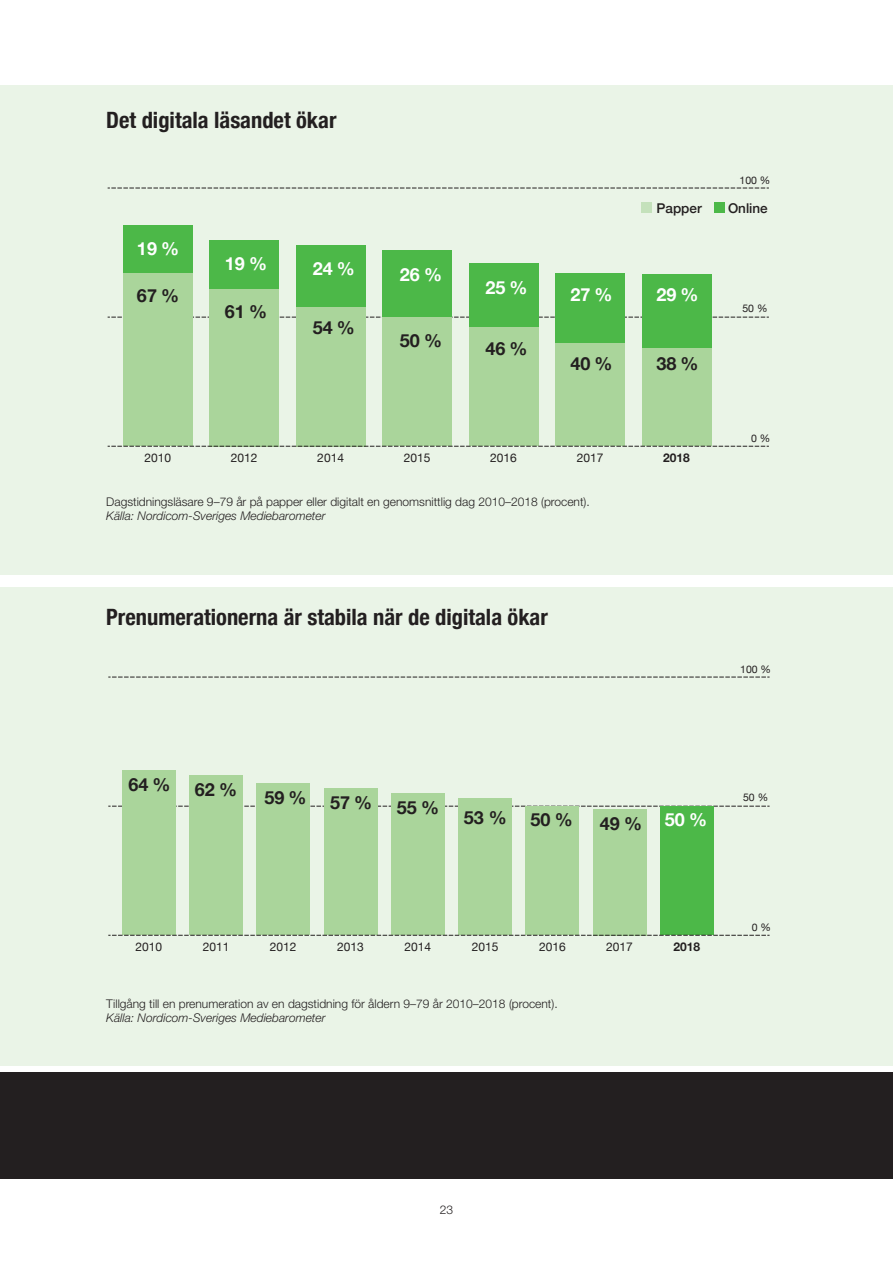
<style>
.page{position:relative;width:893px;height:1263px;background:#fff}
.page>*{position:absolute;margin:0;border:0;box-sizing:border-box;transform-origin:0 0}
.Rubrik_1_1_1{font:700 condensed 22.5px "Helvetica Neue";color:#231f20}
.t1{font:700 18px "Helvetica Neue";color:#231f20}
.t2{font:700 18px "Helvetica Neue";color:#fff}
.t3{font:500 13.5px "Helvetica Neue";color:#231f20}
.Bildtext{font:300 12px "Helvetica Neue LT Std";color:#231f20}
.Källa{font:italic 300 12px "Helvetica Neue LT Std";color:#231f20}
.t4{font:12px "Helvetica Neue";color:#231f20}
.t5{font:700 12px "Helvetica Neue";color:#231f20}
.t6{font:10.5px "Helvetica Neue";color:#231f20}
</style>
<div class="page">
<div style="left:0;top:1073px;width:893px;height:106px;background:#231f20"></div>
<div style="left:0;top:587px;width:893px;height:478px;background:#eaf4e7"></div>
<div style="left:0;top:85px;width:893px;height:489px;background:#eaf4e7"></div>
<svg style="left:108px;top:317px;width:661px;height:1px"></svg>
<div style="left:641px;top:202px;width:11px;height:10px;background:#c4e1bb"></div>
<div style="left:714px;top:202px;width:11px;height:10px;background:#4cb848"></div>
<svg style="left:108px;top:188px;width:661px;height:1px"></svg>
<div style="left:123px;top:225px;width:69px;height:49px;background:#4cb848"></div>
<div style="left:210px;top:240px;width:69px;height:49px;background:#4cb848"></div>
<div style="left:296px;top:245px;width:69px;height:62px;background:#4cb848"></div>
<div style="left:383px;top:250px;width:69px;height:67px;background:#4cb848"></div>
<div style="left:469px;top:263px;width:69px;height:65px;background:#4cb848"></div>
<div style="left:555px;top:274px;width:70px;height:69px;background:#4cb848"></div>
<div style="left:642px;top:274px;width:69px;height:74px;background:#4cb848"></div>
<div style="left:123px;top:274px;width:69px;height:172px;background:#aad59b"></div>
<div style="left:210px;top:289px;width:69px;height:157px;background:#aad59b"></div>
<div style="left:296px;top:307px;width:69px;height:139px;background:#aad59b"></div>
<div style="left:383px;top:317px;width:69px;height:129px;background:#aad59b"></div>
<div style="left:469px;top:328px;width:69px;height:118px;background:#aad59b"></div>
<div style="left:555px;top:343px;width:70px;height:103px;background:#aad59b"></div>
<div style="left:642px;top:348px;width:69px;height:98px;background:#aad59b"></div>
<svg style="left:108px;top:446px;width:661px;height:1px"></svg>
<svg style="left:108px;top:806px;width:662px;height:1px"></svg>
<svg style="left:108px;top:677px;width:662px;height:1px"></svg>
<div style="left:122px;top:770px;width:54px;height:165px;background:#aad59b"></div>
<div style="left:189px;top:775px;width:54px;height:160px;background:#aad59b"></div>
<div style="left:256px;top:783px;width:54px;height:152px;background:#aad59b"></div>
<div style="left:324px;top:788px;width:53px;height:147px;background:#aad59b"></div>
<div style="left:391px;top:794px;width:54px;height:141px;background:#aad59b"></div>
<div style="left:458px;top:799px;width:54px;height:136px;background:#aad59b"></div>
<div style="left:525px;top:806px;width:54px;height:129px;background:#aad59b"></div>
<div style="left:593px;top:809px;width:53px;height:126px;background:#aad59b"></div>
<div style="left:660px;top:806px;width:54px;height:129px;background:#4cb848"></div>
<svg style="left:108px;top:935px;width:662px;height:1px"></svg>
<p class="Rubrik_1_1_1" style="left:106px;top:101px;width:232px">Det digitala läsandet ökar</p>
<p class="t2" style="left:137px;top:234px;width:44px">19 %</p>
<p class="t1" style="left:137px;top:281px;width:44px">67 %</p>
<p class="t2" style="left:225px;top:249px;width:44px">19 %</p>
<p class="t2" style="left:313px;top:255px;width:44px">24 %</p>
<p class="t2" style="left:400px;top:260px;width:44px">26 %</p>
<p class="t1" style="left:225px;top:298px;width:44px">61 %</p>
<p class="t1" style="left:313px;top:314px;width:44px">54 %</p>
<p class="t1" style="left:400px;top:326px;width:44px">50 %</p>
<p class="t2" style="left:485px;top:274px;width:44px">25 %</p>
<p class="t1" style="left:485px;top:335px;width:44px">46 %</p>
<p class="t2" style="left:570px;top:281px;width:44px">27 %</p>
<p class="t1" style="left:570px;top:349px;width:44px">40 %</p>
<p class="t6" style="left:739px;top:173px;width:32px">100 %</p>
<p class="t3" style="left:656px;top:197px;width:47px">Papper</p>
<p class="t3" style="left:728px;top:197px;width:41px">Online</p>
<p class="t2" style="left:656px;top:281px;width:44px">29 %</p>
<p class="t1" style="left:656px;top:349px;width:44px">38 %</p>
<p class="t6" style="left:742px;top:301px;width:27px">50 %</p>
<p class="t6" style="left:751px;top:431px;width:21px">0 %</p>
<p class="t4" style="left:144px;top:449px;width:28px">2010</p>
<p class="t4" style="left:231px;top:449px;width:28px">2012</p>
<p class="t4" style="left:317px;top:449px;width:28px">2014</p>
<p class="t4" style="left:404px;top:449px;width:28px">2015</p>
<p class="t4" style="left:490px;top:449px;width:28px">2016</p>
<p class="t4" style="left:577px;top:449px;width:28px">2017</p>
<p class="t5" style="left:663px;top:449px;width:28px">2018</p>
<p class="Bildtext" style="left:106px;top:494px;width:485px">Dagstidningsläsare 9–79 år på papper eller digitalt en genomsnittlig dag 2010–2018 (procent).</p>
<p class="Källa" style="left:106px;top:509px;width:221px">Källa: Nordicom-Sveriges Mediebarometer</p>
<p class="Rubrik_1_1_1" style="left:106px;top:599px;width:443px">Prenumerationerna är stabila när de digitala ökar</p>
<p class="t6" style="left:740px;top:662px;width:32px">100 %</p>
<p class="t1" style="left:129px;top:770px;width:44px">64 %</p>
<p class="t1" style="left:195px;top:776px;width:44px">62 %</p>
<p class="t1" style="left:264px;top:783px;width:44px">59 %</p>
<p class="t6" style="left:743px;top:790px;width:27px">50 %</p>
<p class="t1" style="left:600px;top:809px;width:44px">49 %</p>
<p class="t1" style="left:330px;top:788px;width:44px">57 %</p>
<p class="t1" style="left:397px;top:794px;width:44px">55 %</p>
<p class="t1" style="left:464px;top:803px;width:45px">53 %</p>
<p class="t1" style="left:531px;top:806px;width:44px">50 %</p>
<p class="t2" style="left:665px;top:806px;width:44px">50 %</p>
<p class="t6" style="left:752px;top:920px;width:21px">0 %</p>
<p class="t4" style="left:135px;top:938px;width:28px">2010</p>
<p class="t4" style="left:203px;top:938px;width:28px">2011</p>
<p class="t4" style="left:270px;top:938px;width:28px">2012</p>
<p class="t4" style="left:337px;top:938px;width:28px">2013</p>
<p class="t4" style="left:404px;top:938px;width:28px">2014</p>
<p class="t4" style="left:472px;top:938px;width:28px">2015</p>
<p class="t4" style="left:539px;top:938px;width:28px">2016</p>
<p class="t4" style="left:606px;top:938px;width:28px">2017</p>
<p class="t5" style="left:673px;top:938px;width:28px">2018</p>
<p class="Bildtext" style="left:106px;top:996px;width:453px">Tillgång till en prenumeration av en dagstidning för åldern 9–79 år 2010–2018 (procent).</p>
<p class="Källa" style="left:106px;top:1011px;width:221px">Källa: Nordicom-Sveriges Mediebarometer</p>
<p class="Bildtext" style="left:440px;top:1202px;width:15px">23</p>
</div>
